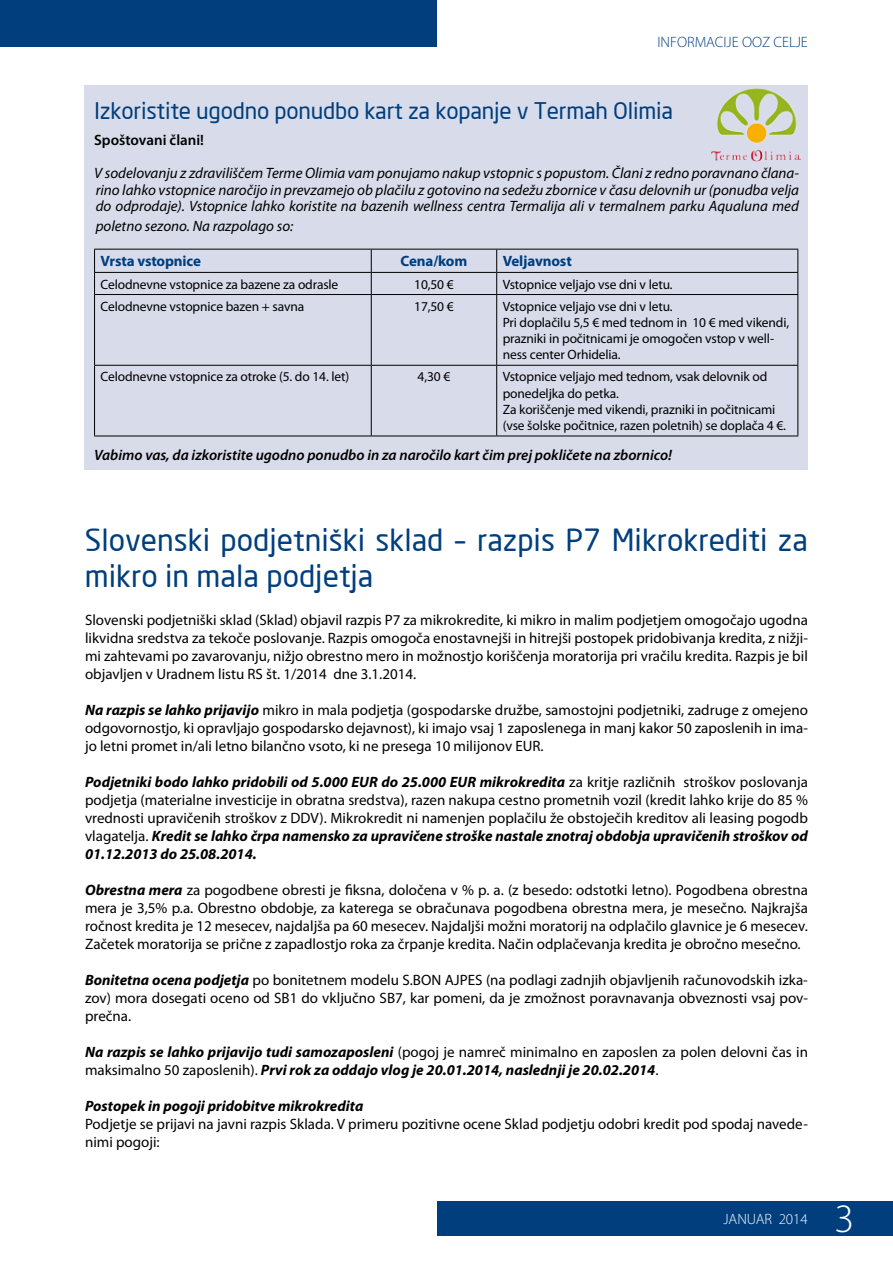
<style>
.page{position:relative;width:893px;height:1263px;background:#fff}
.page>*{position:absolute;margin:0;border:0;box-sizing:border-box;transform-origin:0 0}
.t1{font:300 40.5px "Myriad Pro";color:#fff}
.t2{font:30px/36px "S Dlight";color:#003e7e}
.t3{font:22.5px "S Dlight";letter-spacing:-.01em;color:#003e7e}
.t4{font:15px/18px "Myriad Pro";color:#000;text-align:justify}
.t5{font:italic 15px/16.5px "Myriad Pro";color:#000;text-align:justify}
.t6{font:italic 700 15px/18px "Myriad Pro";color:#000}
.t7{font:italic 600 15px "Myriad Pro";color:#000}
.t8{font:700 15px "Myriad Pro";letter-spacing:-.01em;color:#003e7e}
.t9{font:300 15px "Myriad Pro";color:#003e7e}
.t10{font:600 15px "Myriad Pro";color:#000}
.t11{font:300 15px "Myriad Pro";color:#fff}
.t12{font:13.5px/16.2px "Myriad Pro";letter-spacing:-.01em;color:#000}
.s1{font-weight:700;font-style:italic}
.s2{font-weight:400;font-style:normal}
</style>
<div class="page">
<div style="left:437px;top:1201px;width:456px;height:34px;background:#003e7e"></div>
<div style="left:0;top:0;width:437px;height:47px;background:#003e7e"></div>
<div style="left:85px;top:85px;width:723px;height:384px;background:#d8dcea"></div>
<hr style="left:94px;top:249px;width:277px;height:1px;background:#000">
<hr style="left:371px;top:249px;width:126px;height:1px;background:#000">
<hr style="left:497px;top:249px;width:301px;height:1px;background:#000">
<hr style="left:94px;top:272px;width:277px;height:1px;background:#000">
<svg style="left:94px;top:249px;width:1px;height:45px"></svg>
<hr style="left:371px;top:272px;width:126px;height:1px;background:#000">
<svg style="left:371px;top:249px;width:1px;height:45px"></svg>
<hr style="left:497px;top:272px;width:301px;height:1px;background:#000">
<svg style="left:496px;top:249px;width:1px;height:45px"></svg>
<svg style="left:797px;top:249px;width:1px;height:45px"></svg>
<hr style="left:94px;top:294px;width:277px;height:1px;background:#000">
<hr style="left:94px;top:295px;width:1px;height:70px;background:#000">
<hr style="left:371px;top:294px;width:126px;height:1px;background:#000">
<hr style="left:371px;top:295px;width:1px;height:70px;background:#000">
<hr style="left:497px;top:294px;width:301px;height:1px;background:#000">
<hr style="left:496px;top:295px;width:1px;height:70px;background:#000">
<hr style="left:797px;top:295px;width:1px;height:70px;background:#000">
<hr style="left:94px;top:365px;width:277px;height:1px;background:#000">
<hr style="left:94px;top:366px;width:1px;height:70px;background:#000">
<hr style="left:371px;top:365px;width:126px;height:1px;background:#000">
<hr style="left:371px;top:366px;width:1px;height:70px;background:#000">
<hr style="left:497px;top:365px;width:301px;height:1px;background:#000">
<hr style="left:496px;top:366px;width:1px;height:70px;background:#000">
<hr style="left:797px;top:366px;width:1px;height:70px;background:#000">
<hr style="left:94px;top:436px;width:277px;height:1px;background:#000">
<hr style="left:371px;top:436px;width:126px;height:1px;background:#000">
<hr style="left:497px;top:436px;width:301px;height:1px;background:#000">
<img style="left:711px;top:88px;width:90px;height:74px">
<p class="t9" style="left:657px;top:33px;width:152px">INFORMACIJE OOZ CELJE</p>
<h3 class="t3" style="left:94px;top:98px;width:580px">Izkoristite ugodno ponudbo kart za kopanje v Termah Olimia</h3>
<p class="t10" style="left:94px;top:131px;width:111px">Spoštovani člani!</p>
<p class="t5" style="left:94px;top:165px;width:706px">V sodelovanju z zdraviliščem Terme Olimia vam ponujamo nakup vstopnic s popustom. Člani z redno poravnano člana&shy;rino lahko vstopnice naročijo in prevzamejo ob plačilu z gotovino na sedežu zbornice v času delovnih ur (ponudba velja do odprodaje). Vstopnice lahko koristite na bazenih wellness centra Termalija ali v termalnem parku Aqualuna med</p>
<p class="t5" style="left:96px;top:217px;width:199px">poletno sezono. Na razpolago so:</p>
<p class="t8" style="left:101px;top:252px;width:102px">Vrsta vstopnice</p>
<p class="t8" style="left:401px;top:252px;width:68px">Cena/kom</p>
<p class="t8" style="left:503px;top:252px;width:71px">Veljavnost</p>
<p class="t12" style="left:101px;top:276px;width:239px">Celodnevne vstopnice za bazene za odrasle</p>
<p class="t12" style="left:414px;top:276px;width:41px">10,50 €</p>
<p class="t12" style="left:503px;top:276px;width:172px">Vstopnice veljajo vse dni v letu.</p>
<p class="t12" style="left:101px;top:298px;width:205px">Celodnevne vstopnice bazen + savna</p>
<p class="t12" style="left:414px;top:298px;width:41px">17,50 €</p>
<p class="t12" style="left:503px;top:298px;width:288px">Vstopnice veljajo vse dni v letu.<br>Pri doplačilu 5,5 € med tednom in 10 € med vikendi, prazniki in počitnicami je omogočen vstop v well&shy;ness center Orhidelia.</p>
<p class="t12" style="left:101px;top:369px;width:250px">Celodnevne vstopnice za otroke (5. do 14. let)</p>
<p class="t12" style="left:418px;top:369px;width:34px">4,30 €</p>
<p class="t12" style="left:503px;top:369px;width:285px">Vstopnice veljajo med tednom, vsak delovnik od ponedeljka do petka.<br>Za koriščenje med vikendi, prazniki in počitnicami (vse šolske počitnice, razen poletnih) se doplača 4 €.</p>
<p class="t7" style="left:94px;top:445px;width:579px">Vabimo vas, da izkoristite ugodno ponudbo in za naročilo kart čim prej pokličete na zbornico!</p>
<h2 class="t2" style="left:85px;top:523px;width:725px">Slovenski podjetniški sklad – razpis P7 Mikrokrediti za mikro in mala podjetja</h2>
<p class="t4" style="left:85px;top:611px;width:724px">Slovenski podjetniški sklad (Sklad) objavil razpis P7 za mikrokredite, ki mikro in malim podjetjem omogočajo ugodna likvidna sredstva za tekoče poslovanje. Razpis omogoča enostavnejši in hitrejši postopek pridobivanja kredita, z nižji&shy;mi zahtevami po zavarovanju, nižjo obrestno mero in možnostjo koriščenja moratorija pri vračilu kredita. Razpis je bil objavljen v Uradnem listu RS št. 1/2014 dne 3.1.2014.</p>
<p class="t4" style="left:85px;top:701px;width:724px"><span class="s1">Na razpis se lahko prijavijo</span> mikro in mala podjetja (gospodarske družbe, samostojni podjetniki, zadruge z omejeno odgovornostjo, ki opravljajo gospodarsko dejavnost), ki imajo vsaj 1 zaposlenega in manj kakor 50 zaposlenih in ima&shy;jo letni promet in/ali letno bilančno vsoto, ki ne presega 10 milijonov EUR.</p>
<p class="t4" style="left:85px;top:773px;width:724px"><span class="s1">Podjetniki bodo lahko pridobili od 5.000 EUR do 25.000 EUR mikrokredita</span> za kritje različnih stroškov poslovanja podjetja (materialne investicije in obratna sredstva), razen nakupa cestno prometnih vozil (kredit lahko krije do 85 % vrednosti upravičenih stroškov z DDV). Mikrokredit ni namenjen poplačilu že obstoječih kreditov ali leasing pogodb vlagatelja. <span class="s1">Kredit se lahko črpa namensko za upravičene stroške nastale znotraj obdobja upravičenih stroškov od 01.12.2013 do 25.08.2014.</span></p>
<p class="t4" style="left:85px;top:881px;width:724px"><span class="s1">Obrestna mera</span> za pogodbene obresti je fiksna, določena v % p. a. (z besedo: odstotki letno). Pogodbena obrestna mera je 3,5% p.a. Obrestno obdobje, za katerega se obračunava pogodbena obrestna mera, je mesečno. Najkrajša ročnost kredita je 12 mesecev, najdaljša pa 60 mesecev. Najdaljši možni moratorij na odplačilo glavnice je 6 mesecev.<br>Začetek moratorija se prične z zapadlostjo roka za črpanje kredita. Način odplačevanja kredita je obročno mesečno.</p>
<p class="t4" style="left:85px;top:971px;width:724px"><span class="s1">Bonitetna ocena podjetja</span> po bonitetnem modelu S.BON AJPES (na podlagi zadnjih objavljenih računovodskih izka&shy;zov) mora dosegati oceno od SB1 do vključno SB7, kar pomeni, da je zmožnost poravnavanja obveznosti vsaj pov&shy;prečna.</p>
<p class="t6" style="left:85px;top:1042px;width:724px">Na razpis se lahko prijavijo tudi samozaposleni <span class="s2">(pogoj je namreč minimalno en zaposlen za polen delovni čas in maksimalno 50 zaposlenih).</span> Prvi rok za oddajo vlog je 20.01.2014, naslednji je 20.02.2014<span class="s2">.</span></p>
<p class="t6" style="left:85px;top:1096px;width:280px">Postopek in pogoji pridobitve mikrokredita</p>
<p class="t4" style="left:85px;top:1115px;width:724px">Podjetje se prijavi na javni razpis Sklada. V primeru pozitivne ocene Sklad podjetju odobri kredit pod spodaj navede&shy;nimi pogoji:</p>
<p class="t11" style="left:723px;top:1211px;width:86px">JANUAR 2014</p>
<h1 class="t1" style="left:835px;top:1196px;width:21px">3</h1>
</div>
